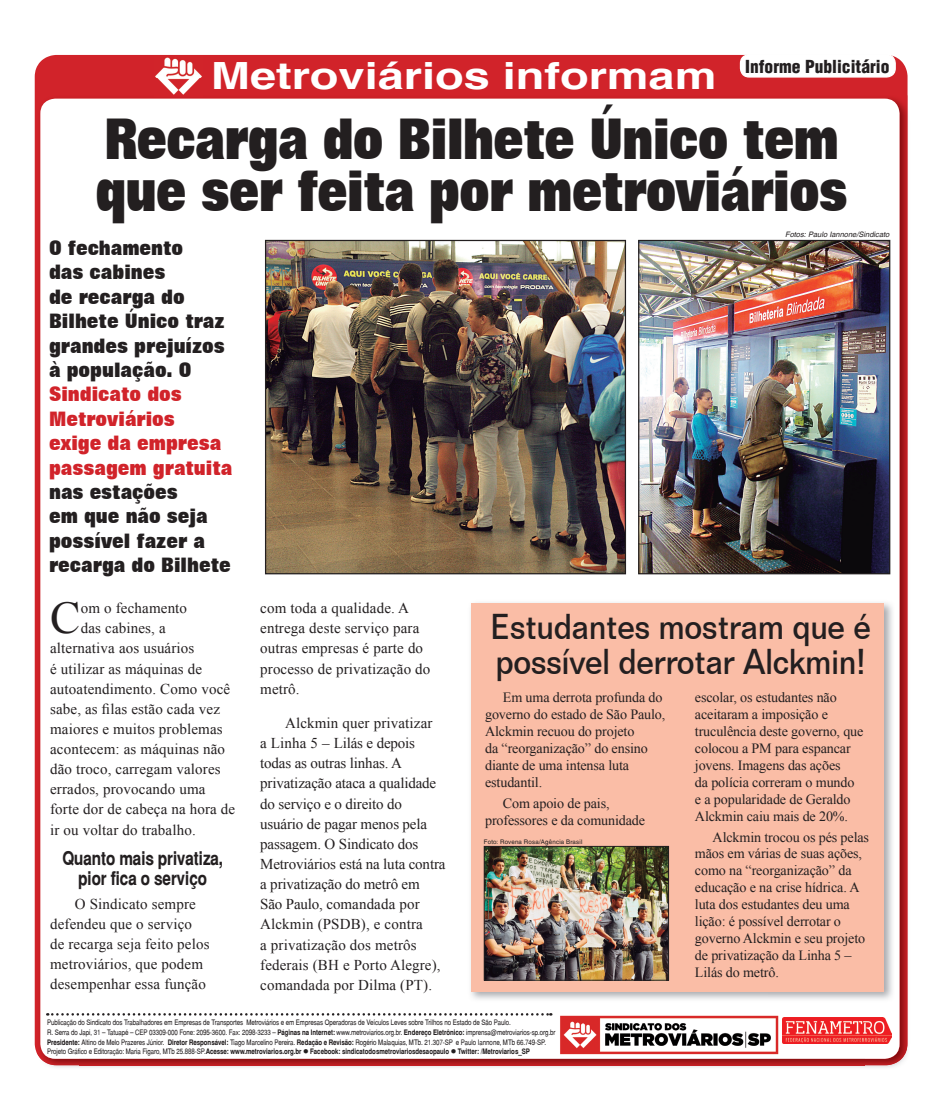
<style>
.page{position:relative;width:943px;height:1099px;background:#fff}
.page>*{position:absolute;margin:0;border:0;box-sizing:border-box;transform-origin:0 0}
.t1{font:800 56.25px/52.5px "Folio BT";letter-spacing:-.025em;color:#231f20;scale:.8 1}
.t2{font:45.38px "Times New Roman";color:#231f20}
.t3{font:700 37.5px "Switzerland";color:#fff;scale:1.25 1}
.t4{font:500 35px/35px "Folio BT";letter-spacing:-.015em;color:#231f20;scale:.9 1}
.t5{font:800 20px/24.4px "Folio BT";color:#231f20;scale:.85 1}
.t6{font:800 20px/24.4px "Folio BT";color:#d1232a;scale:.85 1}
.t7{font:700 18.75px/19.9px "Switzerland Narrow";letter-spacing:-.01em;color:#231f20;text-align:center}
.t8{font:15px/20.1px "Times New Roman";letter-spacing:.01em;color:#231f20}
.t9{font:15px/20.1px "Times New Roman";letter-spacing:-.01em;color:#231f20}
.t10{font:14.12px/17px "Times New Roman";letter-spacing:-.01em;color:#231f20}
.t11{font:7.5px/9px "Switzerland Narrow Plain";letter-spacing:-.01em;color:#231f20}
.t12{font:700 7.5px "Switzerland Narrow";letter-spacing:-.01em;color:#231f20}
.t13{font:italic 7.5px "Switzerland";color:#231f20}
.t14{font:6.25px "Switzerland Plain";color:#231f20}
.s1{font-family:"Switzerland Narrow";font-weight:700}
.s2{font-family:"Switzerland Narrow Plain";font-weight:400}
</style>
<div class="page">
<div style="left:35px;top:55px;width:872px;height:999px;background:#d1232a"></div>
<img style="left:867px;top:95px;width:41px;height:973px">
<img style="left:50px;top:1065px;width:817px;height:3px">
<img style="left:80px;top:95px;width:784px;height:4px">
<img style="left:37px;top:95px;width:43px;height:970px">
<img style="left:864px;top:95px;width:43px;height:970px">
<img style="left:80px;top:1058px;width:784px;height:7px">
<div style="left:40px;top:99px;width:859px;height:959px;background:#fff;border-radius:15px"></div>
<div style="left:740px;top:55px;width:155px;height:22px;background:#fff;border-radius:9px"></div>
<div style="left:739px;top:54px;width:156px;height:24px;border:1px solid #fff;border-radius:9px"></div>
<img style="left:155px;top:55px;width:47px;height:41px">
<svg style="left:47px;top:1013px;width:504px;height:2px"></svg>
<img style="left:560px;top:1015px;width:219px;height:40px">
<img style="left:782px;top:1017px;width:109px;height:26px">
<img style="left:470px;top:602px;width:423px;height:398px">
<div style="left:471px;top:603px;width:412px;height:388px;background:#fabda6"></div>
<img style="left:267px;top:242px;width:357px;height:330px">
<div style="left:265px;top:240px;width:361px;height:334px;border:1px solid #231f20"></div>
<img style="left:640px;top:242px;width:248px;height:330px">
<div style="left:638px;top:240px;width:252px;height:334px;border:1px solid #231f20"></div>
<img style="left:486px;top:848px;width:181px;height:130px">
<div style="left:484px;top:846px;width:185px;height:134px;border:1px solid #231f20"></div>
<h3 class="t3" style="left:211px;top:53px;width:544px">Metroviários informam <sup>Informe</sup> <sup>Publicitário</sup></h3>
<h1 class="t1" style="left:95px;top:112px;width:942px">Recarga do Bilhete Único tem que ser feita por metroviários</h1>
<h3 class="t5" style="left:49px;top:235px;width:208px">O fechamento<br>das cabines<br>de recarga do<br>Bilhete Único traz grandes prejuízos à população. O</h3>
<h3 class="t6" style="left:49px;top:382px;width:217px">Sindicato dos<br>Metroviários<br>exige da empresa passagem gratuita</h3>
<h3 class="t5" style="left:49px;top:479px;width:215px">nas estações<br>em que não seja possível fazer a recarga do Bilhete</h3>
<h2 class="t2" style="left:50px;top:587px;width:32px">C</h2>
<p class="t8" style="left:81px;top:597px;width:108px">om o fechamento</p>
<p class="t13" style="left:785px;top:230px;width:106px">Fotos: Paulo Iannone/Sindicato</p>
<p class="t8" style="left:260px;top:597px;width:172px">com toda a qualidade. A entrega deste serviço para outras empresas é parte do processo de privatização do metrô.</p>
<p class="t9" style="left:260px;top:712px;width:187px;text-indent:25px">Alckmin quer privatizar<br>a Linha 5 – Lilás e depois todas as outras linhas. A privatização ataca a qualidade do serviço e o direito do usuário de pagar menos pela passagem. O Sindicato dos<br>Metroviários está na luta contra a privatização do metrô em<br>São Paulo, comandada por<br>Alckmin (PSDB), e contra<br>a privatização dos metrôs federais (BH e Porto Alegre), comandada por Dilma (PT).</p>
<h3 class="t4" style="left:490px;top:608px;width:424px">Estudantes mostram que é possível derrotar Alckmin!</h3>
<p class="t8" style="left:81px;top:618px;width:86px">das cabines, a</p>
<p class="t8" style="left:50px;top:638px;width:146px">alternativa aos usuários</p>
<p class="t8" style="left:50px;top:658px;width:153px">é utilizar as máquinas de</p>
<p class="t8" style="left:50px;top:678px;width:181px">autoatendimento. Como você</p>
<p class="t8" style="left:50px;top:698px;width:171px">sabe, as filas estão cada vez</p>
<p class="t8" style="left:50px;top:718px;width:174px">maiores e muitos problemas</p>
<p class="t8" style="left:50px;top:738px;width:176px">acontecem: as máquinas não</p>
<p class="t8" style="left:50px;top:758px;width:172px">dão troco, carregam valores</p>
<p class="t8" style="left:50px;top:779px;width:157px">errados, provocando uma</p>
<p class="t8" style="left:50px;top:799px;width:187px">forte dor de cabeça na hora de</p>
<p class="t8" style="left:50px;top:819px;width:147px">ir ou voltar do trabalho.</p>
<h3 class="t7" style="left:62px;top:848px;width:162px">Quanto mais privatiza, pior fica o serviço</h3>
<p class="t8" style="left:50px;top:893px;width:161px;text-indent:25px">O Sindicato sempre defendeu que o serviço de recarga seja feito pelos metroviários, que podem desempenhar essa função</p>
<p class="t10" style="left:695px;top:688px;width:170px">escolar, os estudantes não aceitaram a imposição e truculência deste governo, que colocou a PM para espancar jovens. Imagens das ações<br>da polícia correram o mundo e a popularidade de Geraldo<br>Alckmin caiu mais de 20%.</p>
<p class="t10" style="left:695px;top:828px;width:176px;text-indent:18px">Alckmin trocou os pés pelas mãos em várias de suas ações, como na “reorganização” da educação e na crise hídrica. A luta dos estudantes deu uma lição: é possível derrotar o governo Alckmin e seu projeto de privatização da Linha 5 –<br>Lilás do metrô.</p>
<p class="t10" style="left:485px;top:688px;width:182px;text-indent:18px">Em uma derrota profunda do governo do estado de São Paulo,<br>Alckmin recuou do projeto<br>da “reorganização” do ensino diante de uma intensa luta estudantil.</p>
<p class="t10" style="left:485px;top:794px;width:161px;text-indent:18px">Com apoio de pais, professores e da comunidade</p>
<p class="t14" style="left:484px;top:838px;width:100px">Foto: Rovena Rosa/Agência Brasil</p>
<p class="t11" style="left:47px;top:1018px;width:510px">Publicação do Sindicato dos Trabalhadores em Empre sas de Transportes Metroviários e em Empresas Operadoras de Veículos Leves sobre Trilhos no Estado de São Paulo.<br>R. Serra do Japi, 31 – Tatuapé – CEP 03309-000 Fone: 2095-3600. Fax: 2098-3233 – <span class="s1">Páginas na Internet:</span> www.metroviarios.org.br. <span class="s1">Endereço Eletrônico:</span> imprensa@metroviarios-sp.org.br</p>
<p class="t11" style="left:47px;top:1037px;width:500px"><span class="s1">Presidente:</span> Altino de Melo Prazeres Júnior. <span class="s1">Diretor Responsável:</span> Tiago Marcelino Pereira. <span class="s1">Redação e Revisão:</span> Rogério Malaquias, MTb. 21.307-SP e Paulo Iannone, MTb 66.749-SP.</p>
<p class="t12" style="left:47px;top:1046px;width:484px"><span class="s2">Projeto Gráfico e Editoração: Maria Figaro, MTb 25.888-SP.</span>Acesse: www.metroviarios.org.br ● Facebook: sindicatodosmetroviariosdesaopaulo ● Twitter: /Metroviarios_SP</p>
</div>
